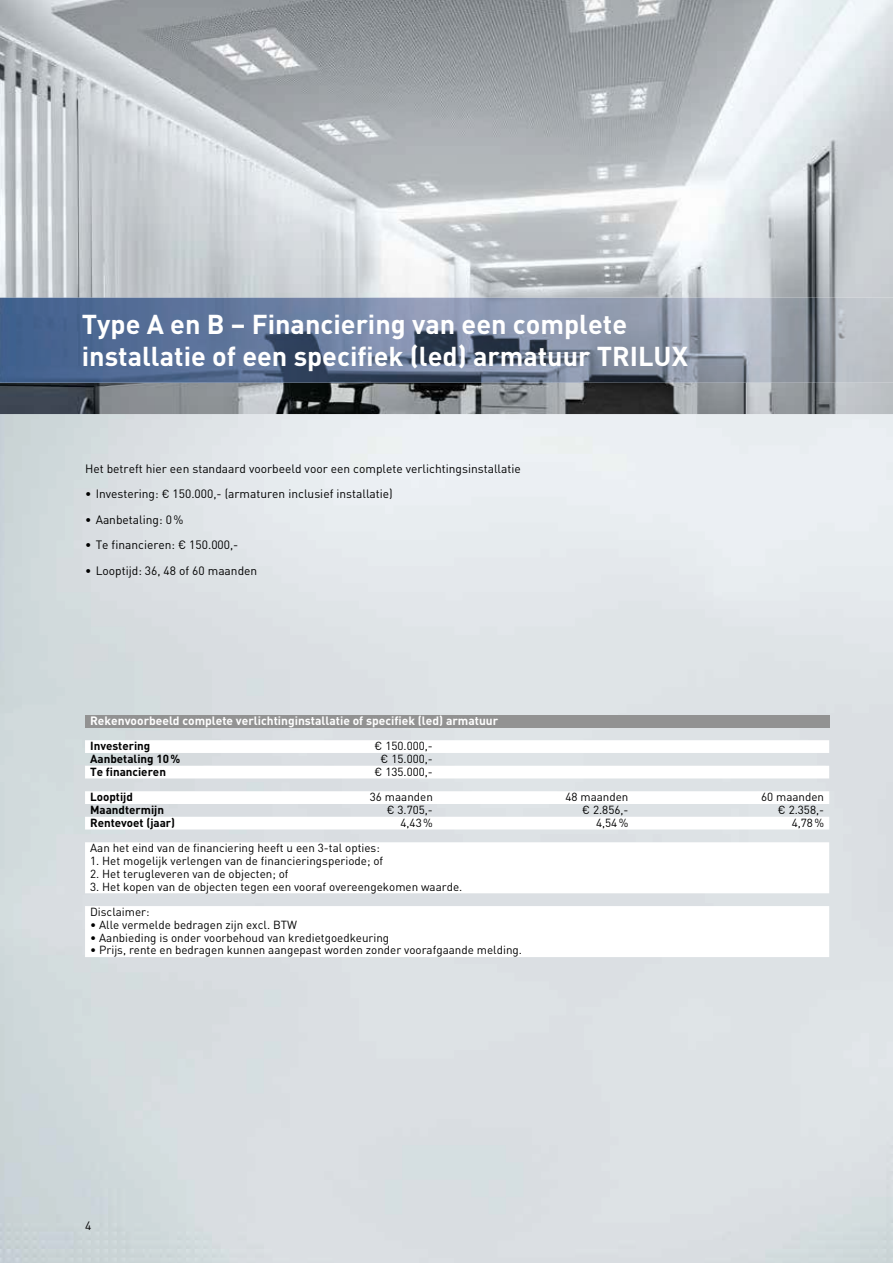
<style>
.page{position:relative;width:893px;height:1263px;background:#fff}
.page>*{position:absolute;margin:0;border:0;box-sizing:border-box;transform-origin:0 0}
.t1{font:700 27px/32.4px "DIN";color:#fff}
.t2{font:12px "DIN Pro";color:#000}
.t3{font:700 12px "DIN Pro";color:#fff}
.t4{font:12px "DIN";color:#000}
.t5{font:11.7px/25.5px "DIN Pro";color:#000}
.t6{font:700 11.7px "DIN Pro";color:#000}
.s1{font-size:11.7px}
</style>
<div class="page">
<img style="left:0;top:0;width:893px;height:414px">
<img style="left:0;top:298px;width:893px;height:85px">
<div style="left:85px;top:715px;width:744px;height:12px;background:#929292"></div>
<svg style="left:85px;top:740px;width:744px;height:167px"></svg>
<h1 class="t1" style="left:82px;top:307px;width:608px">Type A en B – Financiering van een complete installatie of een specifiek (led) armatuur TRILUX</h1>
<p class="t2" style="left:85px;top:460px;width:437px">Het betreft hier een standaard voorbeeld voor een complete verlichtingsinstallatie</p>
<p class="t2" style="left:85px;top:486px;width:309px">• Investering: <span class="s1">€</span> 150.000,- (armaturen inclusief installatie)</p>
<p class="t2" style="left:85px;top:511px;width:100px">• Aanbetaling: 0 %</p>
<p class="t2" style="left:85px;top:537px;width:155px">• Te financieren: € 150.000,-</p>
<p class="t2" style="left:85px;top:562px;width:174px">• Looptijd: 36, 48 of 60 maanden</p>
<p class="t3" style="left:90px;top:712px;width:410px">Rekenvoorbeeld complete verlichtinginstallatie of specifiek (led) armatuur</p>
<p class="t6" style="left:90px;top:738px;width:62px">Investering</p>
<p class="t5" style="left:375px;top:733px;width:60px">€ 150.000,-</p>
<p class="t6" style="left:90px;top:751px;width:92px">Aanbetaling 10 %</p>
<p class="t5" style="left:381px;top:746px;width:54px">€ 15.000,-</p>
<p class="t6" style="left:90px;top:764px;width:77px">Te financieren</p>
<p class="t5" style="left:375px;top:758px;width:60px">€ 135.000,-</p>
<p class="t6" style="left:90px;top:789px;width:44px">Looptijd</p>
<p class="t5" style="left:370px;top:784px;width:65px">36 maanden</p>
<p class="t5" style="left:565px;top:784px;width:65px">48 maanden</p>
<p class="t5" style="left:761px;top:784px;width:65px">60 maanden</p>
<p class="t6" style="left:90px;top:802px;width:76px">Maandtermijn</p>
<p class="t5" style="left:387px;top:797px;width:48px">€ 3.705,-</p>
<p class="t5" style="left:582px;top:797px;width:48px">€ 2.856,-</p>
<p class="t5" style="left:778px;top:797px;width:48px">€ 2.358,-</p>
<p class="t6" style="left:90px;top:815px;width:87px">Rentevoet (jaar)</p>
<p class="t5" style="left:400px;top:809px;width:34px">4,43 %</p>
<p class="t5" style="left:596px;top:809px;width:34px">4,54 %</p>
<p class="t5" style="left:792px;top:809px;width:34px">4,78 %</p>
<p class="t5" style="left:90px;top:835px;width:291px">Aan het eind van de financiering heeft u een 3-tal opties:</p>
<p class="t5" style="left:90px;top:848px;width:295px">1. Het mogelijk verlengen van de financieringsperiode; of</p>
<p class="t5" style="left:90px;top:860px;width:200px">2. Het terugleveren van de objecten; of</p>
<p class="t5" style="left:90px;top:873px;width:374px">3. Het kopen van de objecten tegen een vooraf overeengekomen waarde.<br>Disclaimer:</p>
<p class="t5" style="left:90px;top:911px;width:208px">• Alle vermelde bedragen zijn excl. BTW</p>
<p class="t5" style="left:90px;top:924px;width:301px">• Aanbieding is onder voorbehoud van kredietgoedkeuring</p>
<p class="t5" style="left:90px;top:937px;width:433px">• Prijs, rente en bedragen kunnen aangepast worden zonder voorafgaande melding.</p>
<p class="t4" style="left:85px;top:1218px;width:8px">4</p>
</div>
